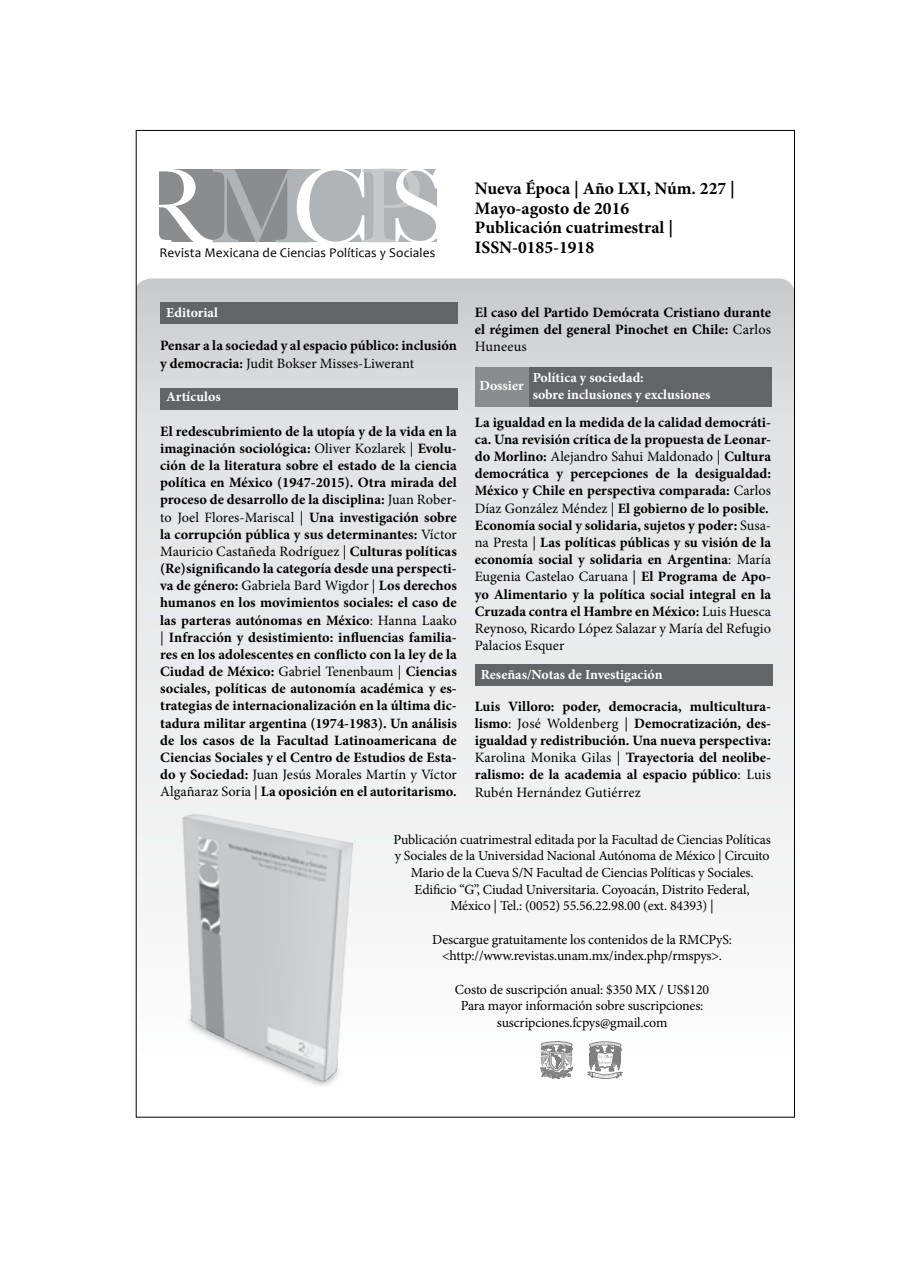
<style>
.page{position:relative;width:908px;height:1276px;background:#fff}
.page>*{position:absolute;margin:0;border:0;box-sizing:border-box;transform-origin:0 0}
.t1{font:700 17.6px/19.8px "Minion Pro";color:#000}
.t2{font:700 14.4px/17.2px "Minion Pro";color:#000;text-align:justify}
.t3{font:13.8px/16.6px "Minion Pro";letter-spacing:-.01em;color:#000;text-align:center}
.t4{font:700 13.8px/16.6px "Minion Pro";color:#fff}
.t5{font:13.4px "Candara";letter-spacing:.01em;color:#000}
.s1{font-weight:400}
</style>
<div class="page">
<svg style="left:138px;top:278px;width:654px;height:783px"></svg>
<div style="left:474px;top:664px;width:297px;height:21px;background:#636466"></div>
<div style="left:160px;top:302px;width:297px;height:22px;background:#636466"></div>
<div style="left:160px;top:388px;width:297px;height:21px;background:#636466"></div>
<svg style="left:540px;top:1041px;width:32px;height:37px"></svg>
<svg style="left:587px;top:1041px;width:35px;height:37px"></svg>
<svg style="left:159px;top:168px;width:278px;height:75px"></svg>
<div style="left:528px;top:367px;width:243px;height:39px;background:#636466"></div>
<div style="left:474px;top:367px;width:54px;height:39px;background:#8a8c8e"></div>
<img style="left:174px;top:808px;width:182px;height:278px">
<p class="t5" style="left:159px;top:244px;width:277px">Revista Mexicana de Ciencias Políticas y Sociales</p>
<p class="t1" style="left:474px;top:178px;width:261px">Nueva Época | Año LXI, Núm. 227 |<br>Mayo-agosto de 2016<br>Publicación cuatrimestral |<br>ISSN-0185-1918</p>
<p class="t4" style="left:166px;top:304px;width:53px">Editorial</p>
<p class="t2" style="left:160px;top:337px;width:298px">Pensar a la sociedad y al espacio público: inclusión y democracia: <span class="s1">Judit Bokser Misses-Liwerant</span></p>
<p class="t4" style="left:166px;top:388px;width:56px">Artículos</p>
<p class="t2" style="left:160px;top:422px;width:298px">El redescubrimiento de la utopía y de la vida en la imaginación sociológica: <span class="s1">Oliver Kozlarek |</span> Evolu&shy;ción de la literatura sobre el estado de la ciencia política en México (1947-2015). Otra mirada del proceso de desarrollo de la disciplina: <span class="s1">Juan Rober&shy;to Joel Flores-Mariscal |</span> Una investigación sobre la corrupción pública y sus determinantes: <span class="s1">Víctor Mauricio Castañeda Rodríguez |</span> Culturas políticas (Re)significando la categoría desde una perspecti&shy;va de género: <span class="s1">Gabriela Bard Wigdor |</span> Los derechos humanos en los movimientos sociales: el caso de las parteras autónomas en México<span class="s1">: Hanna Laako |</span> Infracción y desistimiento: influencias familia&shy;res en los adolescentes en conflicto con la ley de la Ciudad de México: <span class="s1">Gabriel Tenenbaum |</span> Ciencias sociales, políticas de autonomía académica y es&shy;trategias de internacionalización en la última dic&shy;tadura militar argentina (1974-1983). Un análisis de los casos de la Facultad Latinoamericana de Ciencias Sociales y el Centro de Estudios de Esta&shy;do y Sociedad: <span class="s1">Juan Jesús Morales Martín y Víctor Algañaraz Soria |</span> La oposición en el autoritarismo.</p>
<p class="t2" style="left:474px;top:303px;width:297px">El caso del Partido Demócrata Cristiano durante el régimen del general Pinochet en Chile: <span class="s1">Carlos Huneeus</span></p>
<p class="t4" style="left:479px;top:377px;width:46px">Dossier</p>
<p class="t4" style="left:532px;top:369px;width:179px">Política y sociedad:<br>sobre inclusiones y exclusiones</p>
<p class="t2" style="left:474px;top:413px;width:297px;text-align:left">La igualdad en la medida de la calidad democráti&shy;ca. Una revisión crítica de la propuesta de Leonar&shy;do Morlino: <span class="s1">Alejandro Sahui Maldonado |</span> Cultura democrática y percepciones de la desigualdad:<br>México y Chile en perspectiva comparada: <span class="s1">Carlos Díaz González Méndez |</span> El gobierno de lo posible.<br>Economía social y solidaria, sujetos y poder: <span class="s1">Susa&shy;na Presta |</span> Las políticas públicas y su visión de la economía social y solidaria en Argentina<span class="s1">: María Eugenia Castelao Caruana |</span> El Programa de Apo&shy;yo Alimentario y la política social integral en la Cruzada contra el Hambre en México: <span class="s1">Luis Huesca Reynoso, Ricardo López Salazar y María del Refugio Palacios Esquer</span></p>
<p class="t4" style="left:480px;top:666px;width:183px">Reseñas/Notas de Investigación</p>
<p class="t2" style="left:474px;top:697px;width:297px">Luis Villoro: poder, democracia, multicultura&shy;lismo<span class="s1">: José Woldenberg |</span> Democratización, des&shy;igualdad y redistribución. Una nueva perspectiva:<br><span class="s1">Karolina Monika Gilas |</span> Trayectoria del neolibe&shy;ralismo: de la academia al espacio público<span class="s1">: Luis Rubén Hernández Gutiérrez</span></p>
<p class="t3" style="left:393px;top:831px;width:378px">Publicación cuatrimestral editada por la Facultad de Ciencias Políticas y Sociales de la Universidad Nacional Autónoma de México | Circuito Mario de la Cueva S/N Facultad de Ciencias Políticas y Sociales.<br>Edificio “G”, Ciudad Universitaria. Coyoacán, Distrito Federal, México | Tel.: (0052) 55.56.22.98.00 (ext. 84393) |</p>
<p class="t3" style="left:432px;top:931px;width:301px">Descargue gratuitamente los contenidos de la RMCPyS: &lt;http://www.revistas.unam.mx/index.php/rmspys&gt;.</p>
<p class="t3" style="left:455px;top:981px;width:256px">Costo de suscripción anual: $350 MX / US$120<br>Para mayor información sobre suscripciones: suscripciones.fcpys@gmail.com</p>
</div>
